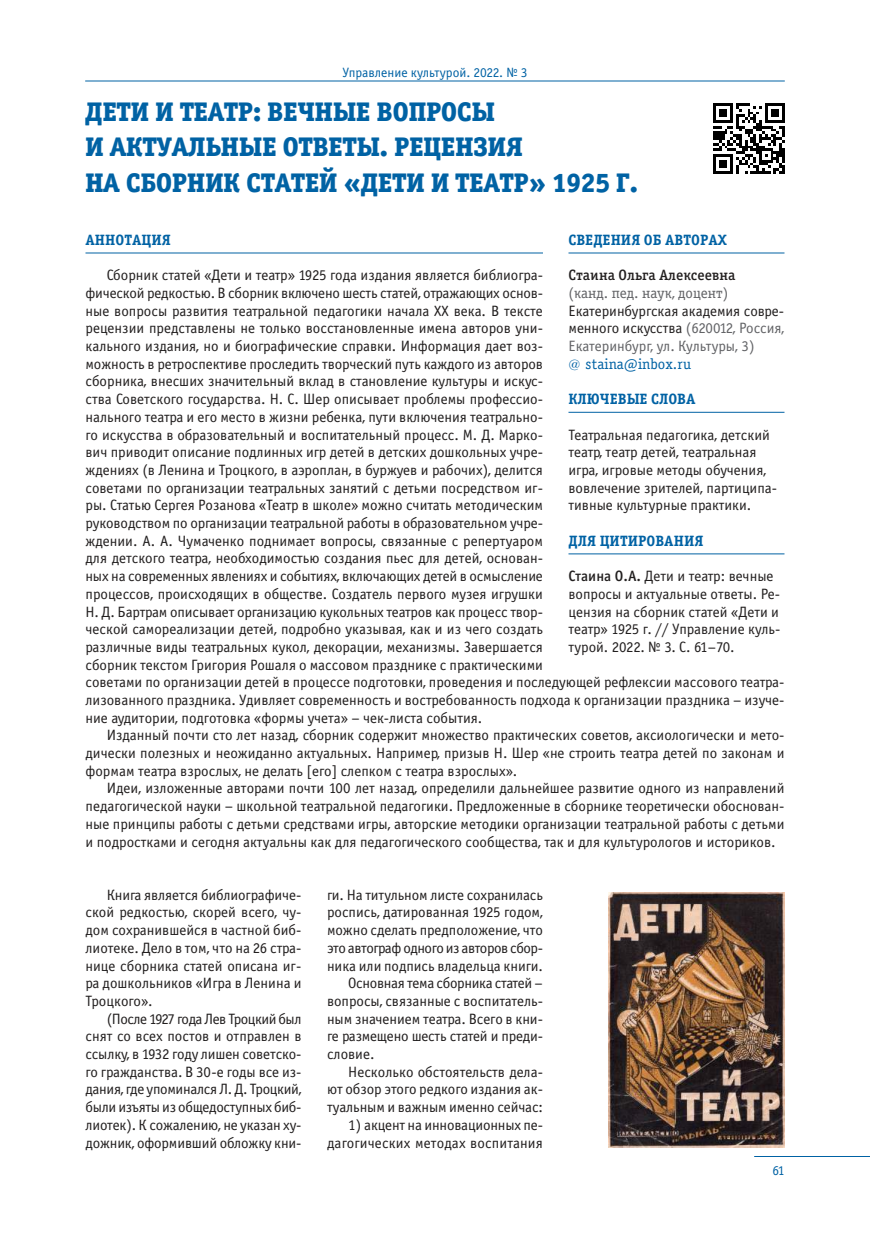
<style>
.page{position:relative;width:870px;height:1233px;background:#fff}
.page>*{position:absolute;margin:0;border:0;box-sizing:border-box;transform-origin:0 0}
.t1{font:27px/35.4px "Officina Serif Heavy ITC";color:#0062a4}
.t2{font:15px/17.7px "Officina Sans Book ITC";color:#221f1f;text-align:justify}
.t3{font:15px "Officina Serif Bold ITC";color:#0062a4}
.t4{font:15px "Officina Sans Book ITC";letter-spacing:-.03em;color:#221f1f}
.t5{font:15px "Officina Sans Book ITC";letter-spacing:-.02em;color:#221f1f}
.t6{font:15px "Officina Serif Book ITC";color:#626366}
.t7{font:15px "Officina Serif Medium ITC";color:#221f1f}
.t8{font:15px "Officina Serif Book ITC";color:#0062a4}
.t9{font:13.5px "Officina Sans Book ITC";color:#0062a4}
.s1{color:#626366}
.s2{font-family:"Lazurski"}
.s3{font-family:"Officina Sans Medium ITC"}
</style>
<div class="page">
<hr style="left:86px;top:81px;width:699px;height:1px;background:#0062a4">
<hr style="left:755px;top:1156px;width:115px;height:1px;background:#0062a4">
<img style="left:714px;top:103px;width:70px;height:71px">
<hr style="left:86px;top:253px;width:457px;height:1px;background:#0062a4">
<hr style="left:569px;top:253px;width:216px;height:1px;background:#0062a4">
<hr style="left:569px;top:412px;width:216px;height:1px;background:#0062a4">
<hr style="left:569px;top:554px;width:216px;height:1px;background:#0062a4">
<img style="left:609px;top:893px;width:175px;height:255px">
<p class="t9" style="left:342px;top:66px;width:187px">Управление культурой. 2022. № 3</p>
<h1 class="t1" style="left:86px;top:93px;width:554px">ДЕТИ И ТЕАТР: ВЕЧНЫЕ ВОПРОСЫ<br>И АКТУАЛЬНЫЕ ОТВЕТЫ. РЕЦЕНЗИЯ<br>НА СБОРНИК СТАТЕЙ «ДЕТИ И ТЕАТР» 1925 Г.</h1>
<p class="t3" style="left:86px;top:234px;width:87px">АННОТАЦИЯ</p>
<p class="t3" style="left:568px;top:234px;width:160px">СВЕДЕНИЯ ОБ АВТОРАХ</p>
<p class="t2" style="left:85px;top:268px;width:701px;text-align:left;text-indent:21px">Сборник статей «Дети и театр» 1925 года издания является библиогра-<br>фической редкостью. В сборник включено шесть статей, отражающих основ-<br>ные вопросы развития театральной педагогики начала XX века. В тексте<br>рецензии представлены не только восстановленные имена авторов уни-<br>кального издания, но и биографические справки. Информация дает воз-<br>можность в ретроспективе проследить творческий путь каждого из авторов<br>сборника, внесших значительный вклад в становление культуры и искус-<br>ства Советского государства. Н. С. Шер описывает проблемы профессио-<br>нального театра и его место в жизни ребенка, пути включения театрально-<br>го искусства в образовательный и воспитательный процесс. М. Д. Марко-<br>вич приводит описание подлинных игр детей в детских дошкольных учре-<br>ждениях (в Ленина и Троцкого, в аэроплан, в буржуев и рабочих), делится<br>советами по организации театральных занятий с детьми посредством иг-<br>ры. Статью Сергея Розанова «Театр в школе» можно считать методическим<br>руководством по организации театральной работы в образовательном учре-<br>ждении. А. А. Чумаченко поднимает вопросы, связанные с репертуаром<br>для детского театра, необходимостью создания пьес для детей, основан-<br>ных на современных явлениях и событиях, включающих детей в осмысление<br>процессов, происходящих в обществе. Создатель первого музея игрушки<br>Н. Д. Бартрам описывает организацию кукольных театров как процесс твор-<br>ческой самореализации детей, подробно указывая, как и из чего создать<br>различные виды театральных кукол, декорации, механизмы. Завершается<br>сборник текстом Григория Рошаля о массовом празднике с практическими<br>советами по организации детей в процессе подготовки, проведения и последующей рефлексии массового театра&shy;лизованного праздника. Удивляет современность и востребованность подхода к организации праздника – изуче&shy;ние аудитории, подготовка «формы учета» – чек-листа события.</p>
<p class="t2" style="left:85px;top:728px;width:701px;text-indent:21px">Изданный почти сто лет назад, сборник содержит множество практических советов, аксиологически и мето&shy;дически полезных и неожиданно актуальных. Например, призыв Н. Шер «не строить театра детей по законам и формам театра взрослых, не делать [его] слепком с театра взрослых».</p>
<p class="t2" style="left:85px;top:781px;width:700px;text-indent:21px">Идеи, изложенные авторами почти 100 лет назад, определили дальнейшее развитие одного из направлений педагогической науки – школьной театральной педагогики. Предложенные в сборнике теоретически обоснован&shy;ные принципы работы с детьми средствами игры, авторские методики организации театральной работы с детьми и подростками и сегодня актуальны как для педагогического сообщества, так и для культурологов и историков.</p>
<p class="t7" style="left:568px;top:266px;width:169px">Стаина Ольга Алексеевна</p>
<p class="t6" style="left:568px;top:287px;width:161px">(канд. пед. наук, доцент)</p>
<p class="t2" style="left:568px;top:303px;width:217px">Екатеринбургская академия совре&shy;менного искусства <span class="s1">(620012, Россия, Екатеринбург, ул. Культуры, 3)</span></p>
<p class="t8" style="left:568px;top:358px;width:124px"><span class="s2">@</span> staina@inbox.ru</p>
<p class="t3" style="left:568px;top:393px;width:129px">КЛЮЧЕВЫЕ СЛОВА</p>
<p class="t2" style="left:568px;top:427px;width:210px;text-align:left">Театральная педагогика, детский театр, театр детей, театральная игра, игровые методы обучения, вовлечение зрителей, партиципа&shy;тивные культурные практики.</p>
<p class="t3" style="left:568px;top:535px;width:136px">ДЛЯ ЦИТИРОВАНИЯ</p>
<p class="t2" style="left:568px;top:568px;width:214px;text-align:left"><span class="s3">Стаина О.А.</span> Дети и театр: вечные вопросы и актуальные ответы. Ре&shy;цензия на сборник статей «Дети и театр» 1925 г. // Управление куль&shy;турой. 2022. № 3. С. 61–70.</p>
<p class="t2" style="left:85px;top:887px;width:217px;text-indent:21px">Книга является библиографиче&shy;ской редкостью, скорей всего, чу&shy;дом сохранившейся в частной биб&shy;лиотеке. Дело в том, что на 26 стра&shy;нице сборника статей описана иг&shy;ра дошкольников «Игра в Ленина и Троцкого».</p>
<p class="t2" style="left:85px;top:1011px;width:217px;text-indent:21px">(После 1927 года Лев Троцкий был снят со всех постов и отправлен в ссылку, в 1932 году лишен советско&shy;го гражданства. В 30-е годы все из&shy;дания, где упоминался Л. Д. Троцкий, были изъяты из общедоступных биб&shy;лиотек). К сожалению, не указан ху&shy;дожник, оформивший обложку кни-</p>
<p class="t2" style="left:327px;top:887px;width:217px">ги. На титульном листе сохранилась</p>
<p class="t2" style="left:327px;top:905px;width:217px">роспись, датированная 1925 годом,</p>
<p class="t2" style="left:327px;top:922px;width:217px">можно сделать предположение, что</p>
<p class="t4" style="left:327px;top:942px;width:217px">это автограф одного из авторов сбор-</p>
<p class="t2" style="left:327px;top:958px;width:217px">ника или подпись владельца книги.</p>
<p class="t5" style="left:348px;top:977px;width:196px">Основная тема сборника статей –</p>
<p class="t2" style="left:327px;top:993px;width:217px">вопросы, связанные с воспитатель-</p>
<p class="t2" style="left:327px;top:1011px;width:217px">ным значением театра. Всего в кни-</p>
<p class="t2" style="left:327px;top:1029px;width:217px">ге размещено шесть статей и преди-</p>
<p class="t2" style="left:327px;top:1046px;width:49px">словие.</p>
<p class="t2" style="left:348px;top:1064px;width:196px">Несколько обстоятельств дела-</p>
<p class="t2" style="left:327px;top:1082px;width:217px">ют обзор этого редкого издания ак-</p>
<p class="t2" style="left:327px;top:1099px;width:217px">туальным и важным именно сейчас:</p>
<p class="t2" style="left:327px;top:1117px;width:217px;text-align:right">1) акцент на инновационных пе&shy;дагогических методах воспитания</p>
<p class="t9" style="left:772px;top:1165px;width:14px">61</p>
</div>
